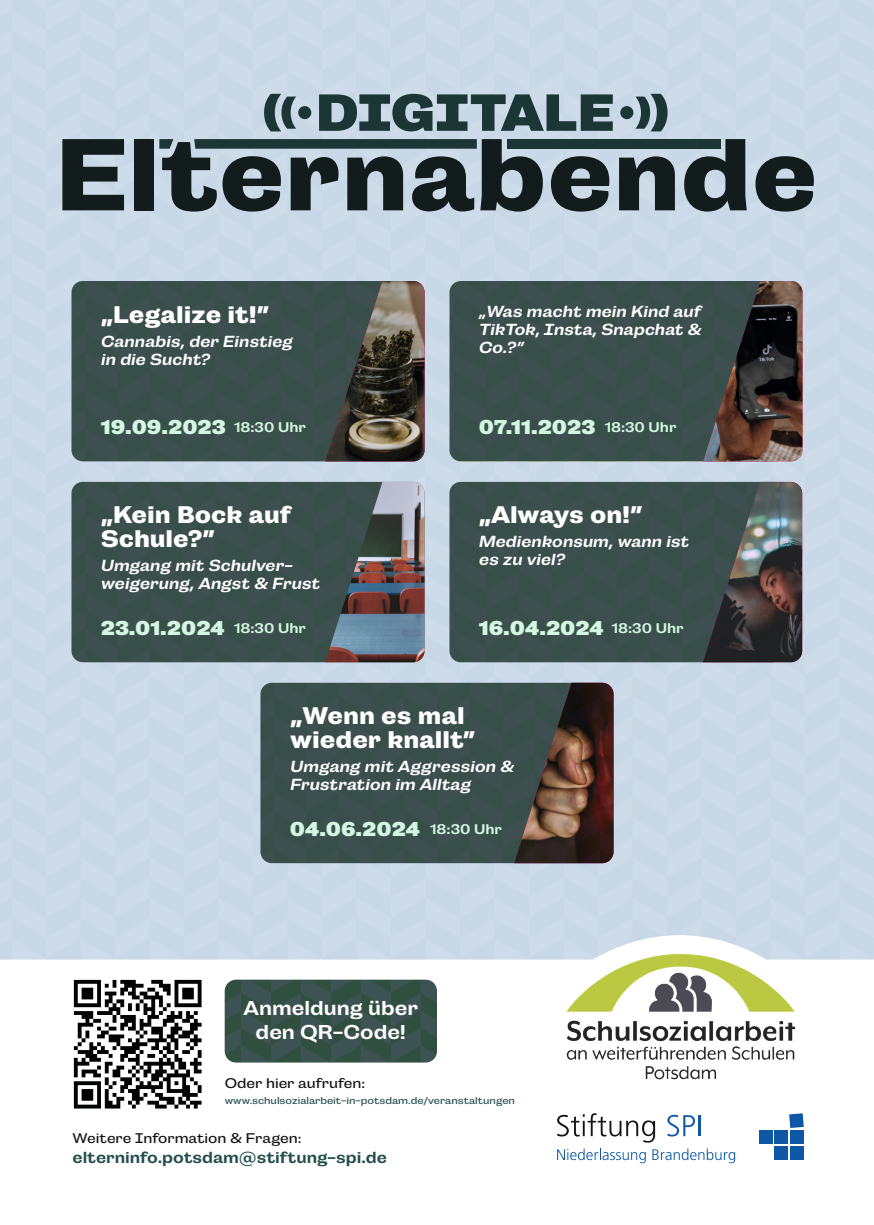
<style>
.page{position:relative;width:874px;height:1225px;background:#fff}
.page>*{position:absolute;margin:0;border:0;box-sizing:border-box;transform-origin:0 0}
.t1{font:700 24px/24px "Campaign";color:#fff}
.t2{font:900 20px "Campaign";color:#d3f7e1}
.t3{font:500 20px/24px "Campaign";color:#fff;text-align:center}
.t4{font:italic 500 16px/18px "Campaign";color:#fff;text-align:justify}
.t5{font:500 16px "Campaign";color:#224e4b}
.t6{font:14px "Campaign";color:#131413}
.t7{font:500 14px "Campaign";color:#d3f7e1}
.t8{font:10px "Campaign";color:#224e4b}
</style>
<div class="page">
<div style="left:0;top:0;width:873px;height:1225px;background:#cbd9e7"></div>
<svg style="left:0;top:935px;width:873px;height:290px;background:#f9fbfc"></svg>
<div style="left:506px;top:139px;width:214px;height:10px;background:#1c3535"></div>
<svg style="left:62px;top:139px;width:62px;height:71px"></svg>
<div style="left:134px;top:139px;width:20px;height:71px;background:#131c1d"></div>
<svg style="left:159px;top:139px;width:383px;height:73px"></svg>
<svg style="left:550px;top:156px;width:59px;height:56px"></svg>
<svg style="left:619px;top:156px;width:55px;height:54px"></svg>
<svg style="left:684px;top:139px;width:62px;height:73px"></svg>
<svg style="left:755px;top:156px;width:58px;height:56px"></svg>
<svg style="left:319px;top:94px;width:293px;height:37px"></svg>
<div style="left:298px;top:106px;width:13px;height:13px;background:#1c3535;border-radius:50%"></div>
<svg style="left:264px;top:94px;width:32px;height:37px"></svg>
<div style="left:620px;top:106px;width:13px;height:13px;background:#1c3535;border-radius:50%"></div>
<svg style="left:635px;top:94px;width:32px;height:37px"></svg>
<svg style="left:557px;top:1148px;width:88px;height:15px"></svg>
<svg style="left:652px;top:1148px;width:82px;height:15px"></svg>
<svg style="left:557px;top:1113px;width:97px;height:29px;background:#d4d4d4"></svg>
<svg style="left:667px;top:1114px;width:27px;height:22px"></svg>
<hr style="left:697px;top:1115px;width:2px;height:21px;background:#0d57a5">
<div style="left:789px;top:1130px;width:14px;height:14px;background:#0d57a5"></div>
<svg style="left:788px;top:1113px;width:15px;height:15px"></svg>
<div style="left:774px;top:1146px;width:13px;height:13px;background:#0d57a5"></div>
<div style="left:774px;top:1130px;width:13px;height:14px;background:#0d57a5"></div>
<div style="left:758px;top:1130px;width:14px;height:14px;background:#0d57a5"></div>
<div style="left:789px;top:1146px;width:14px;height:13px;background:#0d57a5"></div>
<img style="left:551px;top:939px;width:258px;height:148px">
<img style="left:73px;top:979px;width:131px;height:130px">
<svg style="left:225px;top:979px;width:212px;height:83px;background:#39534b"></svg>
<div style="left:71px;top:482px;width:254px;height:180px;background:#3a4f4c"></div>
<div style="left:71px;top:281px;width:254px;height:180px;background:#3a4f4c"></div>
<img style="left:325px;top:281px;width:99px;height:180px">
<div style="left:449px;top:281px;width:253px;height:180px;background:#3c4f4f"></div>
<img style="left:702px;top:281px;width:100px;height:180px">
<div style="left:449px;top:482px;width:253px;height:180px;background:#3c4f4f"></div>
<img style="left:702px;top:482px;width:99px;height:180px">
<img style="left:325px;top:482px;width:99px;height:180px">
<svg style="left:260px;top:683px;width:353px;height:180px;background:#3f4945"></svg>
<p class="t1" style="left:101px;top:302px;width:169px">„Legalize it!”</p>
<p class="t4" style="left:101px;top:332px;width:193px">Cannabis, der Einstieg</p>
<p class="t4" style="left:101px;top:350px;width:111px">in die Sucht?</p>
<p class="t4" style="left:478px;top:302px;width:224px">„Was macht mein Kind auf TikTok, Insta, Snapchat &amp; Co.?”</p>
<p class="t2" style="left:101px;top:415px;width:127px">19.09.2023</p>
<p class="t7" style="left:234px;top:419px;width:73px">18:30 Uhr</p>
<p class="t2" style="left:478px;top:415px;width:118px">07.11.2023</p>
<p class="t7" style="left:604px;top:419px;width:73px">18:30 Uhr</p>
<p class="t1" style="left:101px;top:503px;width:192px">„Kein Bock auf<br>Schule?”</p>
<p class="t4" style="left:101px;top:557px;width:193px">Umgang mit Schulver-</p>
<p class="t4" style="left:101px;top:575px;width:221px">weigerung, Angst &amp; Frust</p>
<p class="t2" style="left:101px;top:616px;width:125px">23.01.2024</p>
<p class="t7" style="left:234px;top:620px;width:73px">18:30 Uhr</p>
<p class="t1" style="left:478px;top:503px;width:165px">„Always on!”</p>
<p class="t4" style="left:478px;top:533px;width:212px">Medienkonsum, wann ist</p>
<p class="t4" style="left:478px;top:551px;width:88px">es zu viel?</p>
<p class="t2" style="left:478px;top:616px;width:126px">16.04.2024</p>
<p class="t7" style="left:611px;top:620px;width:73px">18:30 Uhr</p>
<p class="t1" style="left:290px;top:704px;width:186px">„Wenn es mal wieder knallt”</p>
<p class="t4" style="left:290px;top:758px;width:225px">Umgang mit Aggression &amp;<br>Frustration im Alltag</p>
<p class="t2" style="left:289px;top:817px;width:132px">04.06.2024</p>
<p class="t7" style="left:430px;top:820px;width:73px">18:30 Uhr</p>
<p class="t3" style="left:243px;top:996px;width:176px">Anmeldung über den QR-Code!</p>
<p class="t6" style="left:225px;top:1075px;width:142px">Oder hier aufrufen:</p>
<p class="t8" style="left:225px;top:1095px;width:291px">www.schulsozialarbeit-in-potsdam.de/veranstaltungen</p>
<p class="t6" style="left:73px;top:1130px;width:230px">Weitere Information &amp; Fragen:</p>
<p class="t5" style="left:73px;top:1148px;width:315px">elterninfo.potsdam@stiftung-spi.de</p>
</div>
